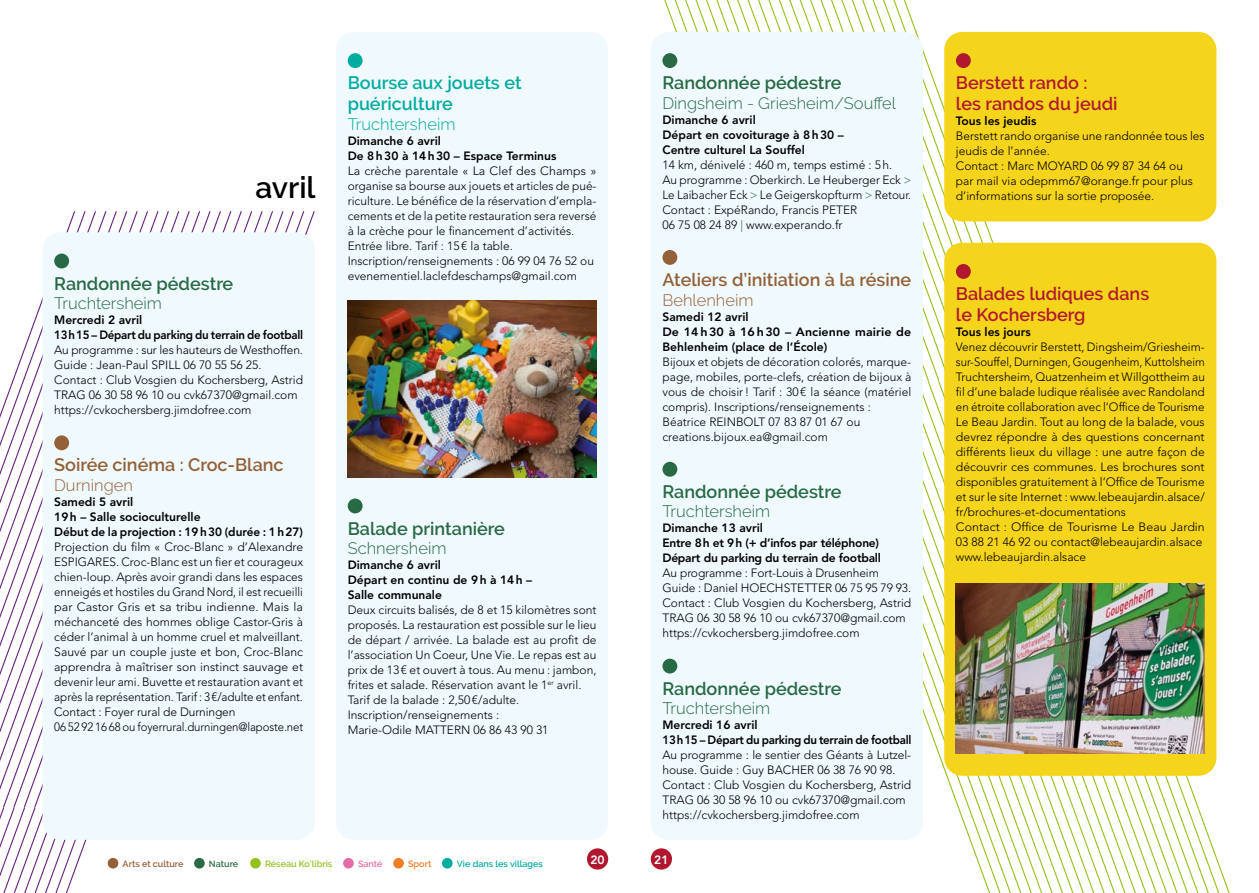
<style>
.page{position:relative;width:1259px;height:893px;background:#fff}
.page>*{position:absolute;margin:0;border:0;box-sizing:border-box;transform-origin:0 0}
.t1{font:600 30px "Raleway";color:#000}
.t2{font:600 18px "Raleway";color:#286a44}
.t3{font:600 18px/21px "Raleway";color:#b11830}
.t4{font:600 18px "Raleway";color:#936037}
.t5{font:600 18px/21px "Raleway";color:#00aba0}
.t6{font:300 16.5px "Raleway";color:#286a44}
.t7{font:300 16.5px "Raleway";color:#936037}
.t8{font:300 16.5px "Raleway";color:#00aba0}
.t9{font:300 12px/15px "Avenir LT Std";color:#000}
.t10{font:800 12px/15px "Avenir LT Std";color:#000}
.t11{font:300 12px/15px "Avenir LT Std";color:#000;scale:1.04 1}
.t12{font:800 12px/15px "Avenir LT Std";letter-spacing:-.02em;color:#000}
.t13{font:800 12px "Avenir LT Std";color:#fff}
.t14{font:600 9px "Raleway";color:#00aba0}
.t15{font:600 9px "Raleway";color:#95c11f}
.t16{font:600 9px "Raleway";color:#936037}
.t17{font:600 9px "Raleway";letter-spacing:-.005em;color:#286a44}
.t18{font:600 9px "Raleway";color:#e56da7}
.t19{font:600 9px "Raleway";color:#ef7e26}
.s1{color:#286a44}
</style>
<div class="page">
<svg style="left:0;top:211px;width:211px;height:595px"></svg>
<svg style="left:0;top:806px;width:87px;height:87px"></svg>
<svg style="left:909px;top:11px;width:135px;height:368px"></svg>
<svg style="left:689px;top:0;width:220px;height:32px"></svg>
<svg style="left:1125px;top:379px;width:105px;height:514px"></svg>
<svg style="left:923px;top:379px;width:202px;height:514px"></svg>
<div style="left:651px;top:32px;width:272px;height:808px;background:#f0f9fe;border-radius:18px"></div>
<div style="left:336px;top:32px;width:272px;height:808px;background:#f0f9fe;border-radius:18px"></div>
<div style="left:43px;top:232px;width:272px;height:608px;background:#f0f9fe;border-radius:18px"></div>
<div style="left:194px;top:858px;width:11px;height:10px;background:#286a44;border-radius:50%"></div>
<div style="left:250px;top:858px;width:11px;height:10px;background:#95c11f;border-radius:50%"></div>
<div style="left:393px;top:858px;width:11px;height:10px;background:#ef7e26;border-radius:50%"></div>
<div style="left:108px;top:858px;width:10px;height:10px;background:#936037;border-radius:50%"></div>
<div style="left:343px;top:858px;width:11px;height:10px;background:#e56da7;border-radius:50%"></div>
<div style="left:442px;top:858px;width:10px;height:10px;background:#00aba0;border-radius:50%"></div>
<div style="left:587px;top:848px;width:21px;height:22px;background:#b11830;border-radius:50%"></div>
<div style="left:651px;top:848px;width:21px;height:22px;background:#b11830;border-radius:50%"></div>
<div style="left:662px;top:250px;width:15px;height:15px;background:#936037;border-radius:50%"></div>
<div style="left:348px;top:53px;width:14px;height:15px;background:#00aba0;border-radius:50%"></div>
<div style="left:348px;top:498px;width:14px;height:15px;background:#286a44;border-radius:50%"></div>
<div style="left:662px;top:53px;width:15px;height:15px;background:#286a44;border-radius:50%"></div>
<div style="left:54px;top:254px;width:15px;height:14px;background:#286a44;border-radius:50%"></div>
<div style="left:662px;top:659px;width:15px;height:14px;background:#286a44;border-radius:50%"></div>
<div style="left:662px;top:462px;width:15px;height:15px;background:#286a44;border-radius:50%"></div>
<div style="left:54px;top:435px;width:15px;height:15px;background:#936037;border-radius:50%"></div>
<img style="left:348px;top:301px;width:248px;height:176px">
<div style="left:944px;top:243px;width:272px;height:533px;background:#f5d51b;border-radius:18px"></div>
<div style="left:956px;top:264px;width:15px;height:15px;background:#b11830;border-radius:50%"></div>
<img style="left:956px;top:583px;width:248px;height:170px">
<div style="left:944px;top:32px;width:272px;height:189px;background:#f5d51b;border-radius:18px"></div>
<div style="left:956px;top:53px;width:15px;height:15px;background:#b11830;border-radius:50%"></div>
<h1 class="t1" style="left:255px;top:170px;width:62px">avril</h1>
<h2 class="t2" style="left:54px;top:273px;width:181px">Randonnée pédestre</h2>
<h3 class="t6" style="left:54px;top:294px;width:109px">Truchtersheim</h3>
<p class="t12" style="left:54px;top:312px;width:250px">Mercredi 2 avril<br>13h15 – Départ du parking du terrain de football</p>
<p class="t9" style="left:54px;top:343px;width:250px">Au programme : sur les hauteurs de Westhoffen.<br>Guide : Jean-Paul SPILL 06 70 55 56 25.<br>Contact : Club Vosgien du Kochersberg, Astrid TRAG 06 30 58 96 10 ou cvk67370@gmail.com https://cvkochersberg.jimdofree.com</p>
<h2 class="t4" style="left:54px;top:455px;width:231px">Soirée cinéma : Croc-Blanc</h2>
<h3 class="t7" style="left:54px;top:475px;width:80px">Durningen</h3>
<p class="t10" style="left:54px;top:494px;width:250px">Samedi 5 avril<br>19h – Salle socioculturelle<br>Début de la projection : 19h30 (durée : 1h27)</p>
<p class="t9" style="left:54px;top:539px;width:250px">Projection du film « Croc-Blanc » d’Alexandre ESPIGARES. Croc-Blanc est un fier et courageux chien-loup. Après avoir grandi dans les espaces enneigés et hostiles du Grand Nord, il est recueilli par Castor Gris et sa tribu indienne. Mais la méchanceté des hommes oblige Castor-Gris à céder l’animal à un homme cruel et malveillant.<br>Sauvé par un couple juste et bon, Croc-Blanc apprendra à maîtriser son instinct sauvage et devenir leur ami. Buvette et restauration avant et après la représentation. Tarif : 3€/adulte et enfant.<br>Contact : Foyer rural de Durningen<br>06 52 92 16 68 ou foyerrural.durningen@laposte.net</p>
<h2 class="t5" style="left:348px;top:72px;width:175px">Bourse aux jouets et puériculture</h2>
<h3 class="t8" style="left:348px;top:114px;width:109px">Truchtersheim</h3>
<p class="t10" style="left:348px;top:133px;width:210px">Dimanche 6 avril<br>De 8h30 à 14h30 – Espace Terminus</p>
<p class="t11" style="left:348px;top:163px;width:241px">La crèche parentale « La Clef des Champs » organise sa bourse aux jouets et articles de pué&shy;riculture. Le bénéfice de la réservation d’empla&shy;cements et de la petite restauration sera reversé à la crèche pour le financement d’activités.<br>Entrée libre. Tarif : 15€ la table.<br>Inscription/renseignements : 06 99 04 76 52 ou evenementiel.laclefdeschamps@gmail.com</p>
<h2 class="t2" style="left:348px;top:518px;width:159px">Balade printanière</h2>
<h3 class="t6" style="left:348px;top:539px;width:100px">Schnersheim</h3>
<p class="t10" style="left:348px;top:557px;width:186px">Dimanche 6 avril<br>Départ en continu de 9h à 14h –<br>Salle communale</p>
<p class="t9" style="left:348px;top:602px;width:250px">Deux circuits balisés, de 8 et 15 kilomètres sont proposés. La restauration est possible sur le lieu de départ / arrivée. La balade est au profit de l’association Un Coeur, Une Vie. Le repas est au prix de 13€ et ouvert à tous. Au menu : jambon, frites et salade. Réservation avant le 1<sup>er</sup> avril.<br>Tarif de la balade : 2,50€/adulte.<br>Inscription/renseignements :<br>Marie-Odile MATTERN 06 86 43 90 31</p>
<h2 class="t2" style="left:662px;top:73px;width:181px">Randonnée pédestre</h2>
<h3 class="t6" style="left:662px;top:93px;width:235px">Dingsheim - Griesheim/Souffel</h3>
<p class="t10" style="left:662px;top:112px;width:183px">Dimanche 6 avril<br>Départ en covoiturage à 8h30 –<br>Centre culturel La Souffel</p>
<p class="t9" style="left:662px;top:157px;width:250px">14 km, dénivelé : 460 m, temps estimé : 5h.<br>Au programme : Oberkirch. Le Heuberger Eck <span class="s1">&gt; </span>Le Laibacher Eck <span class="s1">&gt;</span> Le Geigerskopfturm <span class="s1">&gt;</span> Retour.<br>Contact : ExpéRando, Francis PETER<br>06 75 08 24 89 <span class="s1">|</span> www.experando.fr</p>
<h2 class="t4" style="left:662px;top:269px;width:250px">Ateliers d’initiation à la résine</h2>
<h3 class="t7" style="left:662px;top:290px;width:93px">Behlenheim</h3>
<p class="t10" style="left:662px;top:309px;width:250px">Samedi 12 avril<br>De 14h30 à 16h30 – Ancienne mairie de<br>Behlenheim (place de l’École)</p>
<p class="t9" style="left:662px;top:354px;width:250px">Bijoux et objets de décoration colorés, marque&shy;page, mobiles, porte-clefs, création de bijoux à vous de choisir! Tarif : 30€ la séance (matériel compris). Inscriptions/renseignements :<br>Béatrice REINBOLT 07 83 87 01 67 ou creations.bijoux.ea@gmail.com</p>
<h2 class="t2" style="left:662px;top:481px;width:181px">Randonnée pédestre</h2>
<h3 class="t6" style="left:662px;top:502px;width:109px">Truchtersheim</h3>
<p class="t12" style="left:662px;top:521px;width:220px">Dimanche 13 avril<br>Entre 8h et 9h (+ d’infos par téléphone)<br>Départ du parking du terrain de football</p>
<p class="t9" style="left:662px;top:566px;width:250px">Au programme : Fort-Louis à Drusenheim Guide : Daniel HOECHSTETTER 06 75 95 79 93.<br>Contact : Club Vosgien du Kochersberg, Astrid TRAG 06 30 58 96 10 ou cvk67370@gmail.com https://cvkochersberg.jimdofree.com</p>
<h2 class="t2" style="left:662px;top:678px;width:181px">Randonnée pédestre</h2>
<h3 class="t6" style="left:662px;top:699px;width:109px">Truchtersheim</h3>
<p class="t12" style="left:662px;top:718px;width:250px">Mercredi 16 avril<br>13h15 – Départ du parking du terrain de football</p>
<p class="t9" style="left:662px;top:748px;width:250px">Au programme : le sentier des Géants à Lutzel&shy;house. Guide : Guy BACHER 06 38 76 90 98.<br>Contact : Club Vosgien du Kochersberg, Astrid TRAG 06 30 58 96 10 ou cvk67370@gmail.com https://cvkochersberg.jimdofree.com</p>
<p class="t16" style="left:123px;top:859px;width:62px">Arts et culture</p>
<p class="t17" style="left:209px;top:859px;width:31px">Nature</p>
<p class="t15" style="left:265px;top:859px;width:69px">Réseau Ko’libris</p>
<p class="t18" style="left:358px;top:859px;width:26px">Santé</p>
<p class="t19" style="left:408px;top:859px;width:25px">Sport</p>
<p class="t14" style="left:457px;top:859px;width:88px">Vie dans les villages</p>
<p class="t13" style="left:590px;top:852px;width:16px">20</p>
<p class="t13" style="left:654px;top:852px;width:16px">21</p>
<h2 class="t3" style="left:956px;top:72px;width:163px">Berstett rando :<br>les randos du jeudi</h2>
<p class="t10" style="left:956px;top:114px;width:82px">Tous les jeudis</p>
<p class="t9" style="left:956px;top:129px;width:250px">Berstett rando organise une randonnée tous les jeudis de l’année.<br>Contact : Marc MOYARD 06 99 87 34 64 ou<br>par mail via odepmm67@orange.fr pour plus d’informations sur la sortie proposée.</p>
<h2 class="t3" style="left:956px;top:283px;width:195px">Balades ludiques dans le Kochersberg</h2>
<p class="t10" style="left:956px;top:324px;width:76px">Tous les jours</p>
<p class="t9" style="left:956px;top:339px;width:250px">Venez découvrir Berstett, Dingsheim/Griesheim&shy;sur-Souffel, Durningen, Gougenheim, Kuttolsheim Truchtersheim, Quatzenheim et Willgottheim au fil d’une balade ludique réalisée avec Randoland en étroite collaboration avec l’Office de Tourisme Le Beau Jardin. Tout au long de la balade, vous devrez répondre à des questions concernant différents lieux du village : une autre façon de découvrir ces communes. Les brochures sont disponibles gratuitement à l’Office de Tourisme et sur le site Internet : www.lebeaujardin.alsace/ fr/brochures-et-documentations<br>Contact : Office de Tourisme Le Beau Jardin 03 88 21 46 92 ou contact@lebeaujardin.alsace www.lebeaujardin.alsace</p>
</div>
